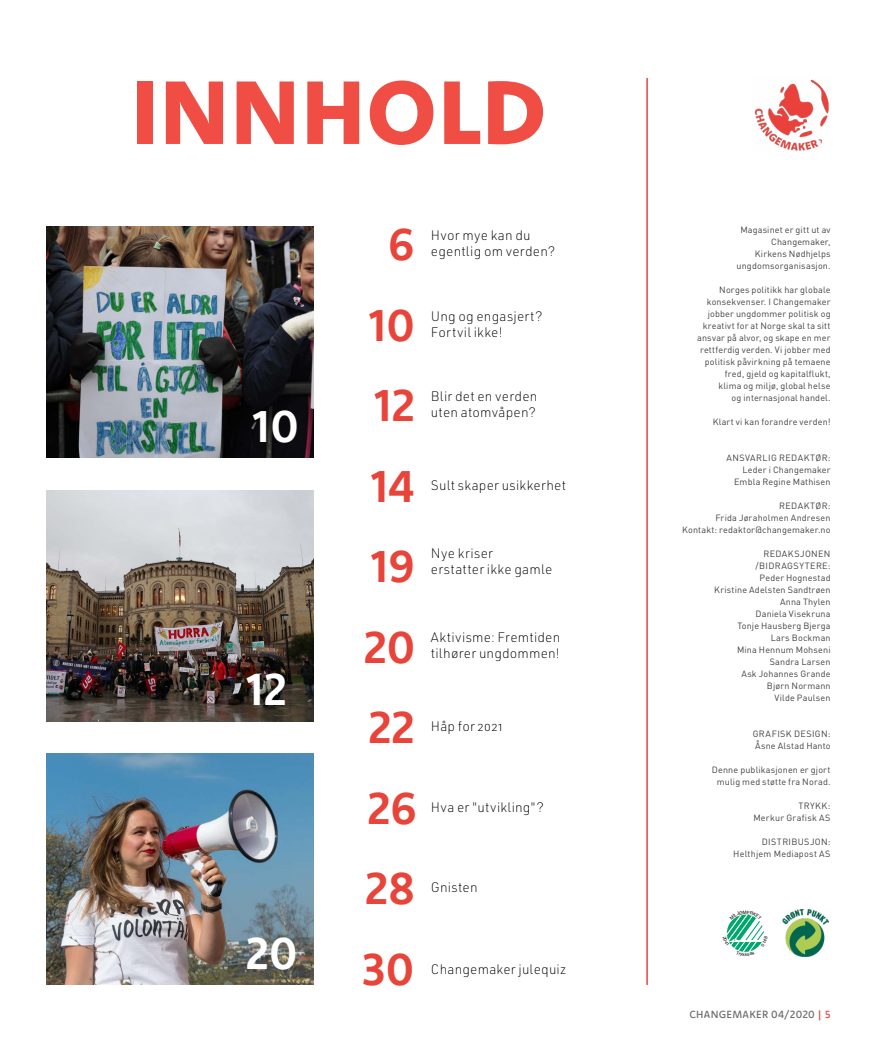
<style>
.page{position:relative;width:893px;height:1063px;background:#fff}
.page>*{position:absolute;margin:0;border:0;box-sizing:border-box;transform-origin:0 0}
.t1{font:800 90px "Komet";letter-spacing:.02em;color:#f04e45}
.t2{font:700 45px/80.6px "Komet";color:#e8443a}
.t3{font:700 45px "Komet";color:#fff}
.t4{font:200 13.5px/16.2px "URWDIN";letter-spacing:.015em;color:#000}
.t5{font:500 10.5px "Komet";letter-spacing:.03em;color:#6d6e71}
.t6{font:9px/12px "DIN Pro";letter-spacing:.02em;color:#414042;text-align:right}
.t7{font:9px/12px "DIN Pro";letter-spacing:.04em;color:#414042}
.s1{color:#e8443a}
</style>
<div class="page">
<img style="left:47px;top:754px;width:266px;height:231px">
<img style="left:47px;top:490px;width:266px;height:231px">
<img style="left:47px;top:226px;width:266px;height:231px">
<img style="left:754px;top:79px;width:75px;height:72px">
<hr style="left:646px;top:78px;width:2px;height:907px;background:#e8443a">
<img style="left:782px;top:909px;width:47px;height:49px">
<svg style="left:726px;top:914px;width:38px;height:38px"></svg>
<h1 class="t1" style="left:131px;top:54px;width:417px">INNHOLD</h1>
<h2 class="t2" style="left:388px;top:203px;width:28px">6</h2>
<h3 class="t4" style="left:431px;top:226px;width:126px">Hvor mye kan du egentlig om verden?</h3>
<h2 class="t3" style="left:253px;top:397px;width:48px">10</h2>
<h2 class="t3" style="left:246px;top:660px;width:42px">12</h2>
<h2 class="t3" style="left:246px;top:924px;width:53px">20</h2>
<h2 class="t2" style="left:369px;top:284px;width:48px">10</h2>
<h3 class="t4" style="left:431px;top:307px;width:113px">Ung og engasjert?<br>Fortvil ikke!</h3>
<h2 class="t2" style="left:374px;top:364px;width:42px">12</h2>
<h3 class="t4" style="left:431px;top:388px;width:108px">Blir det en verden uten atomvåpen?</h3>
<h2 class="t2" style="left:371px;top:445px;width:45px">14</h2>
<h3 class="t4" style="left:431px;top:476px;width:137px">Sult skaper usikkerhet</h3>
<h2 class="t2" style="left:371px;top:525px;width:46px">19</h2>
<h3 class="t4" style="left:431px;top:545px;width:123px">Nye kriser<br>erstatter ikke gamle</h3>
<h2 class="t2" style="left:364px;top:606px;width:53px">20</h2>
<h3 class="t4" style="left:431px;top:629px;width:131px">Aktivisme: Fremtiden tilhører ungdommen!</h3>
<h2 class="t2" style="left:369px;top:686px;width:48px">22</h2>
<h3 class="t4" style="left:431px;top:718px;width:73px">Håp for 2021</h3>
<h2 class="t2" style="left:365px;top:767px;width:53px">26<br>28</h2>
<h3 class="t4" style="left:431px;top:799px;width:115px">Hva er "utvikling"?</h3>
<h3 class="t4" style="left:431px;top:879px;width:48px">Gnisten</h3>
<h2 class="t2" style="left:362px;top:928px;width:53px">30</h2>
<h3 class="t4" style="left:431px;top:960px;width:137px">Changemaker julequiz</h3>
<p class="t6" style="left:736px;top:223px;width:96px">Magasinet er gitt ut av<br>Changemaker,<br>Kirkens Nødhjelps ungdomsorganisasjon.</p>
<p class="t6" style="left:697px;top:283px;width:135px">Norges politikk har globale konsekvenser. I Changemaker jobber ungdommer politisk og kreativt for at Norge skal ta sitt ansvar på alvor, og skape en mer rettferdig verden. Vi jobber med politisk påvirkning på temaene fred, gjeld og kapitalflukt,<br>klima og miljø, global helse<br>og internasjonal handel.</p>
<p class="t6" style="left:713px;top:415px;width:119px">Klart vi kan forandre verden!</p>
<p class="t6" style="left:726px;top:451px;width:106px">ANSVARLIG REDAKTØR:<br>Leder i Changemaker<br>Embla Regine Mathisen</p>
<p class="t6" style="left:682px;top:499px;width:150px">REDAKTØR:<br>Frida Jøraholmen Andresen<br>Kontakt: redaktor@changemaker.no</p>
<p class="t6" style="left:714px;top:547px;width:118px">REDAKSJONEN /BIDRAGSYTERE:<br>Peder Hognestad<br>Kristine Adelsten Sandtrøen<br>Anna Thylen<br>Daniela Visekruna<br>Tonje Hausberg Bjerga<br>Lars Bockman<br>Mina Hennum Mohseni<br>Sandra Larsen<br>Ask Johannes Grande<br>Bjørn Normann<br>Vilde Paulsen</p>
<p class="t7" style="left:753px;top:727px;width:79px">GRAFISK DESIGN:<br>Åsne Alstad Hanto</p>
<p class="t6" style="left:712px;top:763px;width:120px;text-align:center">Denne publikasjonen er gjort mulig med støtte fra Norad.</p>
<p class="t6" style="left:753px;top:799px;width:79px">TRYKK:<br>Merkur Grafisk AS</p>
<p class="t6" style="left:733px;top:835px;width:99px">DISTRIBUSJON:<br>Helthjem Mediapost AS</p>
<p class="t5" style="left:689px;top:1008px;width:143px">CHANGEMAKER 04/2020 <span class="s1">| 5</span></p>
</div>
